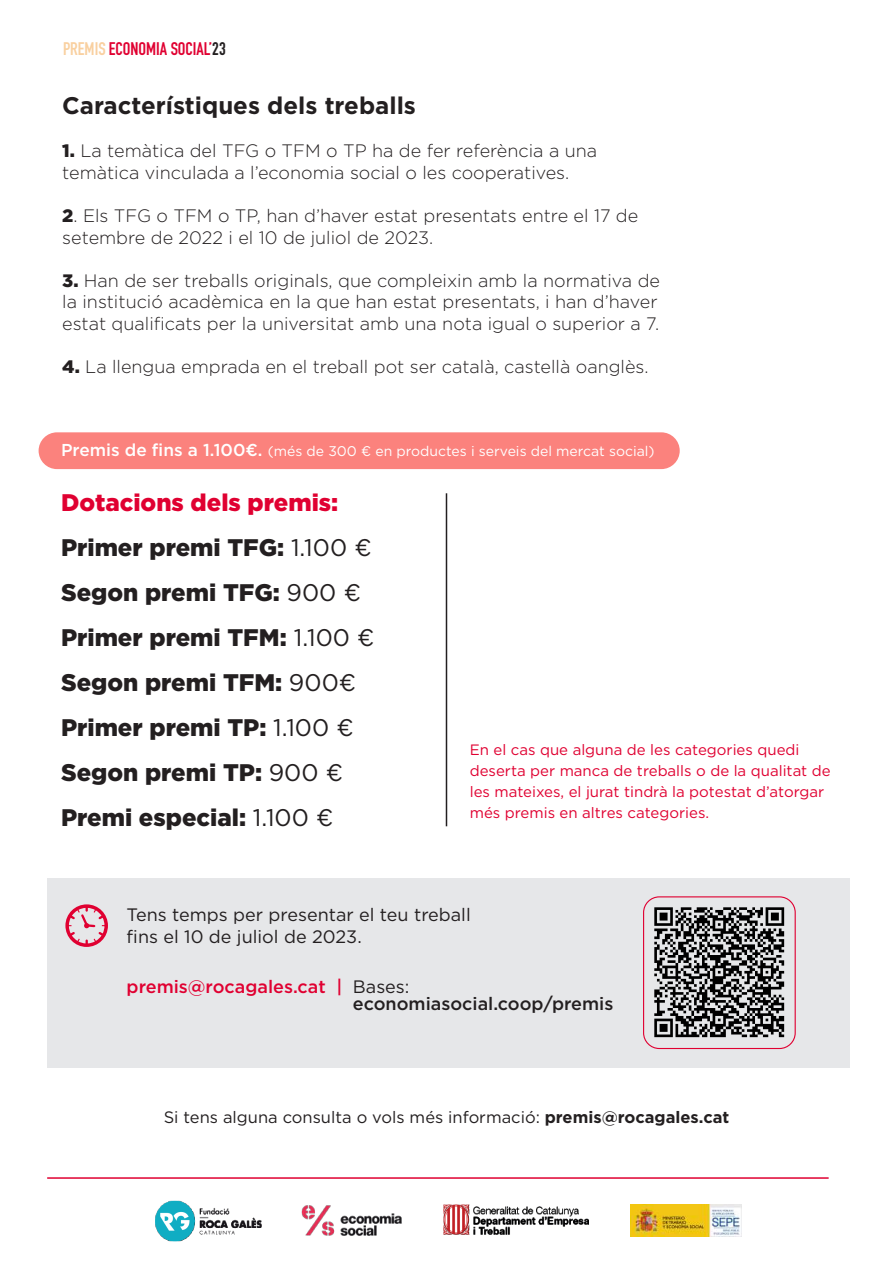
<style>
.page{position:relative;width:893px;height:1263px;background:#fff}
.page>*{position:absolute;margin:0;border:0;box-sizing:border-box;transform-origin:0 0}
.t1{font:900 24px/45px "Gotham";color:#231f20}
.t2{font:700 24px "Gotham";color:#231f20}
.t3{font:300 18px/21.6px "Gotham";color:#231f20}
.t4{font:18px/21.6px "Gotham";color:#231f20}
.t5{font:500 18px "Gotham";color:#231f20}
.t6{font:700 18px "DIN Condensed";color:#e00031}
.t7{font:500 18px "Gotham";color:#e00031}
.t8{font:16.5px "Gotham";color:#231f20}
.t9{font:15px/21px "Gotham";color:#e00031}
.t10{font:13.95px "Gotham";color:#fff}
.s1{color:#f9d0a0}
.s2{color:#231f20}
.s3{font-weight:900}
.s4{font-weight:500;font-size:17.25px}
.s5{color:#e00031}
.s6{font-weight:400}
.s7{font-weight:700}
</style>
<div class="page">
<div style="left:47px;top:878px;width:803px;height:190px;background:#e6e7e9"></div>
<div style="left:39px;top:432px;width:641px;height:37px;background:#fb827d;border-radius:18px"></div>
<img style="left:155px;top:1200px;width:107px;height:41px">
<img style="left:301px;top:1205px;width:101px;height:31px">
<img style="left:630px;top:1204px;width:112px;height:32px">
<img style="left:443px;top:1204px;width:146px;height:31px">
<svg style="left:65px;top:904px;width:43px;height:43px"></svg>
<img style="left:643px;top:898px;width:153px;height:152px">
<div style="left:643px;top:896px;width:153px;height:153px;border:1px solid #e00031;border-radius:16px"></div>
<hr style="left:47px;top:1177px;width:782px;height:2px;background:#e00031">
<hr style="left:446px;top:493px;width:1px;height:333px;background:#231f20">
<p class="t6" style="left:63px;top:37px;width:164px"><span class="s1">PREMIS</span> ECONOMIA SOCIAL’<span class="s2">23</span></p>
<h1 class="t2" style="left:62px;top:90px;width:355px">Característiques dels treballs</h1>
<p class="t3" style="left:62px;top:140px;width:536px"><span class="s3">1.</span> La temàtica del TFG o TFM o TP ha de fer referència a una temàtica vinculada a l’economia social o les cooperatives.</p>
<p class="t3" style="left:62px;top:204px;width:578px"><span class="s3">2</span>. Els TFG o TFM o TP, han d’haver estat presentats entre el 17 de setembre de 2022 i el 10 de juliol de 2023.</p>
<p class="t3" style="left:62px;top:269px;width:599px"><span class="s3">3.</span> Han de ser treballs originals, que compleixin amb la normativa de la institució acadèmica en la que han estat presentats, i han d’haver estat qualificats per la universitat amb una nota igual o superior a 7.</p>
<p class="t3" style="left:62px;top:356px;width:588px"><span class="s3">4.</span> La llengua emprada en el treball pot ser català, castellà oanglès.</p>
<p class="t10" style="left:61px;top:442px;width:595px"><span class="s4">Premis de fins a 1.100€.</span> (més de 300 € en productes i serveis del mercat social)</p>
<h1 class="t1" style="left:61px;top:480px;width:315px"><span class="s5">Dotacions dels premis:<br></span>Primer premi TFG: <span class="s6">1.100 €<br></span>Segon premi TFG: <span class="s6">900 €<br></span>Primer premi TFM: <span class="s6">1.100 €<br></span>Segon premi TFM: <span class="s6">900€<br></span>Primer premi TP: <span class="s6">1.100 €<br></span>Segon premi TP: <span class="s6">900 €<br></span>Premi especial: <span class="s6">1.100 €</span></h1>
<p class="t9" style="left:470px;top:739px;width:362px">En el cas que alguna de les categories quedi deserta per manca de treballs o de la qualitat de les mateixes, el jurat tindrà la potestat d’atorgar més premis en altres categories.</p>
<p class="t4" style="left:127px;top:904px;width:346px">Tens temps per presentar el teu treball fins el 10 de juliol de 2023.</p>
<p class="t4" style="left:353px;top:976px;width:58px">Bases:</p>
<p class="t5" style="left:353px;top:992px;width:262px">economiasocial.coop/premis</p>
<p class="t7" style="left:127px;top:975px;width:217px">premis@rocagales.cat |</p>
<p class="t8" style="left:164px;top:1107px;width:567px">Si tens alguna consulta o vols més informació: <span class="s7">premis@rocagales.cat</span></p>
</div>
